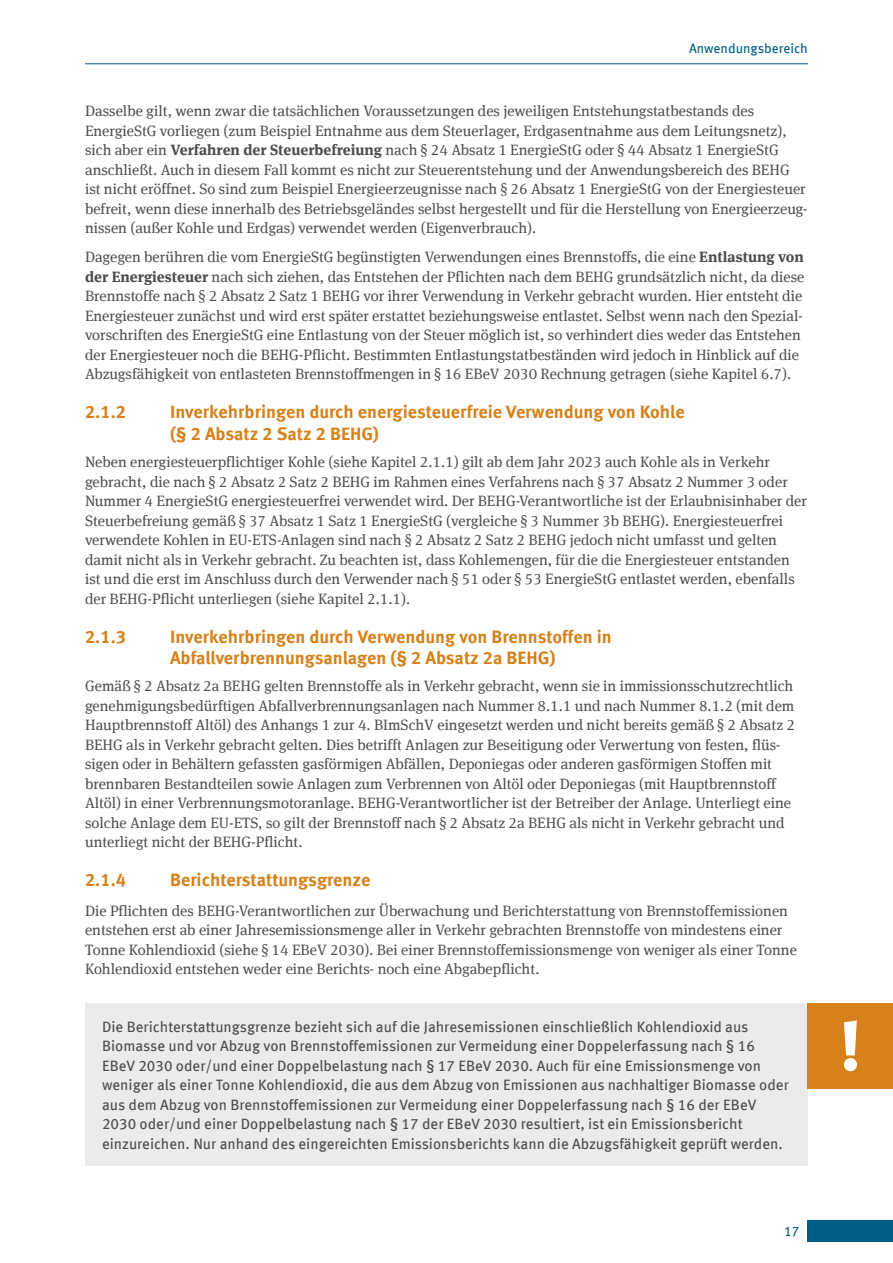
<style>
.page{position:relative;width:893px;height:1263px;background:#fff}
.page>*{position:absolute;margin:0;border:0;box-sizing:border-box;transform-origin:0 0}
.t1{font:700 18px/21.6px "Meta Offc";color:#d68119}
.Fließtext{font:15px/19.5px "Meta Serif Offc";color:#4d4d4f}
.t2{font:15px/19.5px "Meta Offc";color:#4d4d4f}
.t3{font:13.5px "Meta Offc";color:#005e85}
.s1{font-weight:700}
</style>
<div class="page">
<div style="left:808px;top:1220px;width:85px;height:22px;background:#005e85"></div>
<hr style="left:85px;top:63px;width:723px;height:1px;background:#005e85">
<div style="left:85px;top:1003px;width:723px;height:163px;background:#ebebec"></div>
<div style="left:808px;top:1003px;width:85px;height:85px;background:#d68119"></div>
<svg style="left:844px;top:1020px;width:13px;height:51px"></svg>
<p class="t3" style="left:689px;top:40px;width:120px">Anwendungsbereich</p>
<p class="Fließtext" style="left:85px;top:101px;width:724px">Dasselbe gilt, wenn zwar die tatsächlichen Voraussetzungen des jeweiligen Entstehungstatbestands des EnergieStG vorliegen (zum Beispiel Entnahme aus dem Steuerlager, Erdgasentnahme aus dem Leitungsnetz), sich aber ein <span class="s1">Verfahren der Steuerbefreiung</span> nach § 24 Absatz 1 EnergieStG oder § 44 Absatz 1 EnergieStG anschließt. Auch in diesem Fall kommt es nicht zur Steuerentstehung und der Anwendungsbereich des BEHG ist nicht eröffnet. So sind zum Beispiel Energieerzeugnisse nach § 26 Absatz 1 EnergieStG von der Energiesteuer befreit, wenn diese innerhalb des Betriebsgeländes selbst hergestellt und für die Herstellung von Energieerzeug&shy;nissen (außer Kohle und Erdgas) verwendet werden (Eigenverbrauch).</p>
<p class="Fließtext" style="left:85px;top:248px;width:721px">Dagegen berühren die vom EnergieStG begünstigten Verwendungen eines Brennstoffs, die eine <span class="s1">Entlastung von der Energiesteuer</span> nach sich ziehen, das Entstehen der Pflichten nach dem BEHG grundsätzlich nicht, da diese Brennstoffe nach § 2 Absatz 2 Satz 1 BEHG vor ihrer Verwendung in Verkehr gebracht wurden. Hier entsteht die Energiesteuer zunächst und wird erst später erstattet beziehungsweise entlastet. Selbst wenn nach den Spezial&shy;vorschriften des EnergieStG eine Entlastung von der Steuer möglich ist, so verhindert dies weder das Entstehen der Energiesteuer noch die BEHG-Pflicht. Bestimmten Entlastungstatbeständen wird jedoch in Hinblick auf die Abzugsfähigkeit von entlasteten Brennstoffmengen in § 16 EBeV 2030 Rechnung getragen (siehe Kapitel 6.7).</p>
<p class="t1" style="left:85px;top:402px;width:43px">2.1.2</p>
<p class="t1" style="left:170px;top:402px;width:516px">Inverkehrbringen durch energiesteuerfreie Verwendung von Kohle (§ 2 Absatz 2 Satz 2 BEHG)</p>
<p class="Fließtext" style="left:85px;top:452px;width:723px">Neben energiesteuerpflichtiger Kohle (siehe Kapitel 2.1.1) gilt ab dem Jahr 2023 auch Kohle als in Verkehr gebracht, die nach § 2 Absatz 2 Satz 2 BEHG im Rahmen eines Verfahrens nach § 37 Absatz 2 Nummer 3 oder Nummer 4 EnergieStG energiesteuerfrei verwendet wird. Der BEHG-Verantwortliche ist der Erlaubnisinhaber der Steuerbefreiung gemäß § 37 Absatz 1 Satz 1 EnergieStG (vergleiche § 3 Nummer 3b BEHG). Energiesteuerfrei verwendete Kohlen in EU-ETS-Anlagen sind nach § 2 Absatz 2 Satz 2 BEHG jedoch nicht umfasst und gelten damit nicht als in Verkehr gebracht. Zu beachten ist, dass Kohlemengen, für die die Energiesteuer entstanden ist und die erst im Anschluss durch den Verwender nach § 51 oder § 53 EnergieStG entlastet werden, ebenfalls der BEHG-Pflicht unterliegen (siehe Kapitel 2.1.1).</p>
<p class="t1" style="left:85px;top:626px;width:43px">2.1.3</p>
<p class="t1" style="left:170px;top:626px;width:443px">Inverkehrbringen durch Verwendung von Brennstoffen in<br>Abfallverbrennungsanlagen (§ 2 Absatz 2a BEHG)</p>
<p class="Fließtext" style="left:85px;top:677px;width:711px">Gemäß § 2 Absatz 2a BEHG gelten Brennstoffe als in Verkehr gebracht, wenn sie in immissionsschutzrechtlich genehmigungsbedürftigen Abfallverbrennungsanlagen nach Nummer 8.1.1 und nach Nummer 8.1.2 (mit dem Hauptbrennstoff Altöl) des Anhangs 1 zur 4. BImSchV eingesetzt werden und nicht bereits gemäß § 2 Absatz 2<br>BEHG als in Verkehr gebracht gelten. Dies betrifft Anlagen zur Beseitigung oder Verwertung von festen, flüs&shy;sigen oder in Behältern gefassten gasförmigen Abfällen, Deponiegas oder anderen gasförmigen Stoffen mit brennbaren Bestandteilen sowie Anlagen zum Verbrennen von Altöl oder Deponiegas (mit Hauptbrennstoff Altöl) in einer Verbrennungsmotoranlage. BEHG-Verantwortlicher ist der Betreiber der Anlage. Unterliegt eine solche Anlage dem EU-ETS, so gilt der Brennstoff nach § 2 Absatz 2a BEHG als nicht in Verkehr gebracht und unterliegt nicht der BEHG-Pflicht.</p>
<p class="t1" style="left:85px;top:870px;width:43px">2.1.4</p>
<p class="t1" style="left:170px;top:870px;width:202px">Berichterstattungsgrenze</p>
<p class="Fließtext" style="left:85px;top:901px;width:713px">Die Pflichten des BEHG-Verantwortlichen zur Überwachung und Berichterstattung von Brennstoffemissionen entstehen erst ab einer Jahresemissionsmenge aller in Verkehr gebrachten Brennstoffe von mindestens einer Tonne Kohlendioxid (siehe § 14 EBeV 2030). Bei einer Brennstoffemissionsmenge von weniger als einer Tonne Kohlendioxid entstehen weder eine Berichts- noch eine Abgabepflicht.</p>
<p class="t2" style="left:102px;top:1017px;width:688px">Die Berichterstattungsgrenze bezieht sich auf die Jahresemissionen einschließlich Kohlendioxid aus Biomasse und vor Abzug von Brennstoffemissionen zur Vermeidung einer Doppelerfassung nach § 16<br>EBeV 2030 oder/und einer Doppelbelastung nach § 17 EBeV 2030. Auch für eine Emissionsmenge von weniger als einer Tonne Kohlendioxid, die aus dem Abzug von Emissionen aus nachhaltiger Biomasse oder aus dem Abzug von Brennstoffemissionen zur Vermeidung einer Doppelerfassung nach § 16 der EBeV 2030 oder/und einer Doppelbelastung nach § 17 der EBeV 2030 resultiert, ist ein Emissionsbericht einzureichen. Nur anhand des eingereichten Emissionsberichts kann die Abzugsfähigkeit geprüft werden.</p>
<p class="t3" style="left:784px;top:1223px;width:17px">17</p>
</div>
